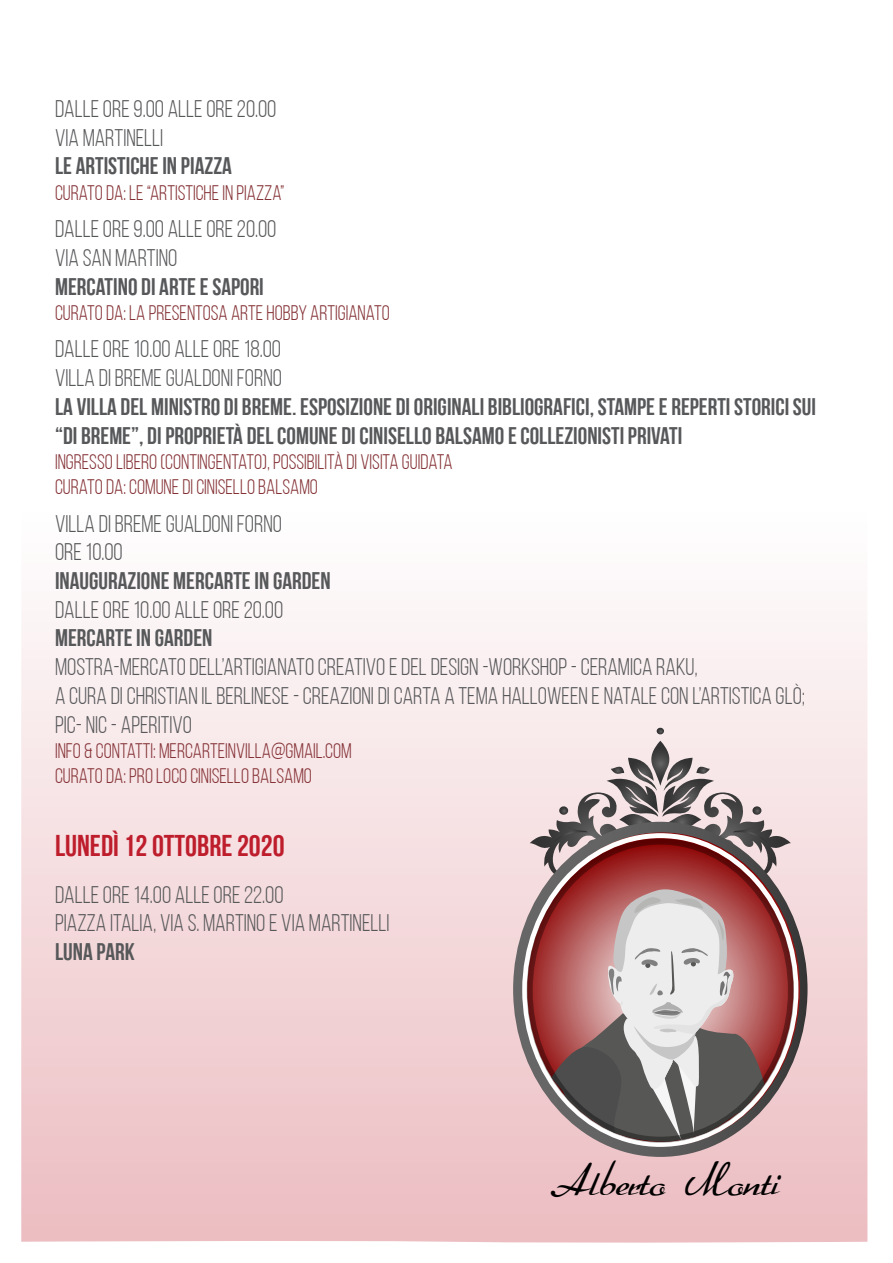
<style>
.page{position:relative;width:893px;height:1263px;background:#fff}
.page>*{position:absolute;margin:0;border:0;box-sizing:border-box;transform-origin:0 0}
.t1{font:45.15px "Arabella";color:#000}
.t2{font:700 30px "Bebas Neue";color:#be1d2c}
.t3{font:24px "Bebas Neue";color:#57585a}
.t4{font:700 24px/28.8px "Bebas Neue";color:#57585a}
.t5{font:21px "Bebas Neue";color:#843034}
</style>
<div class="page">
<svg style="left:21px;top:622px;width:846px;height:621px;background:#f3d9db"></svg>
<svg style="left:657px;top:728px;width:7px;height:6px"></svg>
<svg style="left:513px;top:822px;width:294px;height:335px;background:#ccb1b3"></svg>
<svg style="left:522px;top:833px;width:276px;height:314px;background:#cbb3b5"></svg>
<svg style="left:530px;top:741px;width:261px;height:402px;background:#ae8d8d"></svg>
<p class="t3" style="left:55px;top:96px;width:223px">DALLE ORE 9.00 ALLE ORE 20.00</p>
<p class="t3" style="left:55px;top:124px;width:110px">VIA MARTINELLI</p>
<p class="t4" style="left:55px;top:151px;width:178px">LE ARTISTICHE IN PIAZZA</p>
<p class="t5" style="left:55px;top:181px;width:231px">CURATO DA: LE “ARTISTICHE IN PIAZZA”</p>
<p class="t3" style="left:55px;top:216px;width:223px">DALLE ORE 9.00 ALLE ORE 20.00</p>
<p class="t3" style="left:55px;top:245px;width:124px">VIA SAN MARTINO</p>
<p class="t4" style="left:55px;top:272px;width:210px">MERCATINO DI ARTE E SAPORI</p>
<p class="t5" style="left:55px;top:301px;width:336px">CURATO DA: LA PRESENTOSA ARTE HOBBY ARTIGIANATO</p>
<p class="t3" style="left:55px;top:336px;width:227px">DALLE ORE 10.00 ALLE ORE 18.00</p>
<p class="t3" style="left:55px;top:365px;width:228px">VILLA DI BREME GUALDONI FORNO</p>
<p class="t4" style="left:55px;top:392px;width:762px">LA VILLA DEL MINISTRO DI BREME. ESPOSIZIONE DI ORIGINALI BIBLIOGRAFICI, STAMPE E REPERTI STORICI SUI “DI BREME”, DI PROPRIETÀ DEL COMUNE DI CINISELLO BALSAMO E COLLEZIONISTI PRIVATI</p>
<p class="t5" style="left:55px;top:450px;width:399px">INGRESSO LIBERO (CONTINGENTATO), POSSIBILITÀ DI VISITA GUIDATA</p>
<p class="t5" style="left:55px;top:476px;width:264px">CURATO DA: COMUNE DI CINISELLO BALSAMO</p>
<p class="t3" style="left:55px;top:511px;width:228px">VILLA DI BREME GUALDONI FORNO</p>
<p class="t3" style="left:55px;top:539px;width:69px">ORE 10.00</p>
<p class="t4" style="left:55px;top:566px;width:277px">INAUGURAZIONE MERCARTE IN GARDEN</p>
<p class="t3" style="left:55px;top:596px;width:230px">DALLE ORE 10.00 ALLE ORE 20.00</p>
<p class="t4" style="left:55px;top:623px;width:159px">MERCARTE IN GARDEN</p>
<p class="t3" style="left:55px;top:654px;width:644px">MOSTRA-MERCATO DELL’ARTIGIANATO CREATIVO E DEL DESIGN -WORKSHOP - CERAMICA RAKU,</p>
<p class="t3" style="left:55px;top:683px;width:751px">A CURA DI CHRISTIAN IL BERLINESE - CREAZIONI DI CARTA A TEMA HALLOWEEN E NATALE CON L’ARTISTICA GLÒ;</p>
<p class="t3" style="left:55px;top:712px;width:139px">PIC- NIC - APERITIVO</p>
<p class="t5" style="left:55px;top:739px;width:298px">INFO &amp; CONTATTI: MERCARTEINVILLA@GMAIL.COM</p>
<p class="t5" style="left:55px;top:765px;width:258px">CURATO DA: PRO LOCO CINISELLO BALSAMO</p>
<p class="t2" style="left:55px;top:829px;width:231px">LUNEDÌ 12 OTTOBRE 2020</p>
<p class="t3" style="left:55px;top:881px;width:230px">DALLE ORE 14.00 ALLE ORE 22.00</p>
<p class="t3" style="left:55px;top:910px;width:336px">PIAZZA ITALIA, VIA S. MARTINO E VIA MARTINELLI</p>
<p class="t4" style="left:55px;top:937px;width:81px">LUNA PARK</p>
<p class="t1" style="left:550px;top:1151px;width:232px">Alberto Monti</p>
</div>
